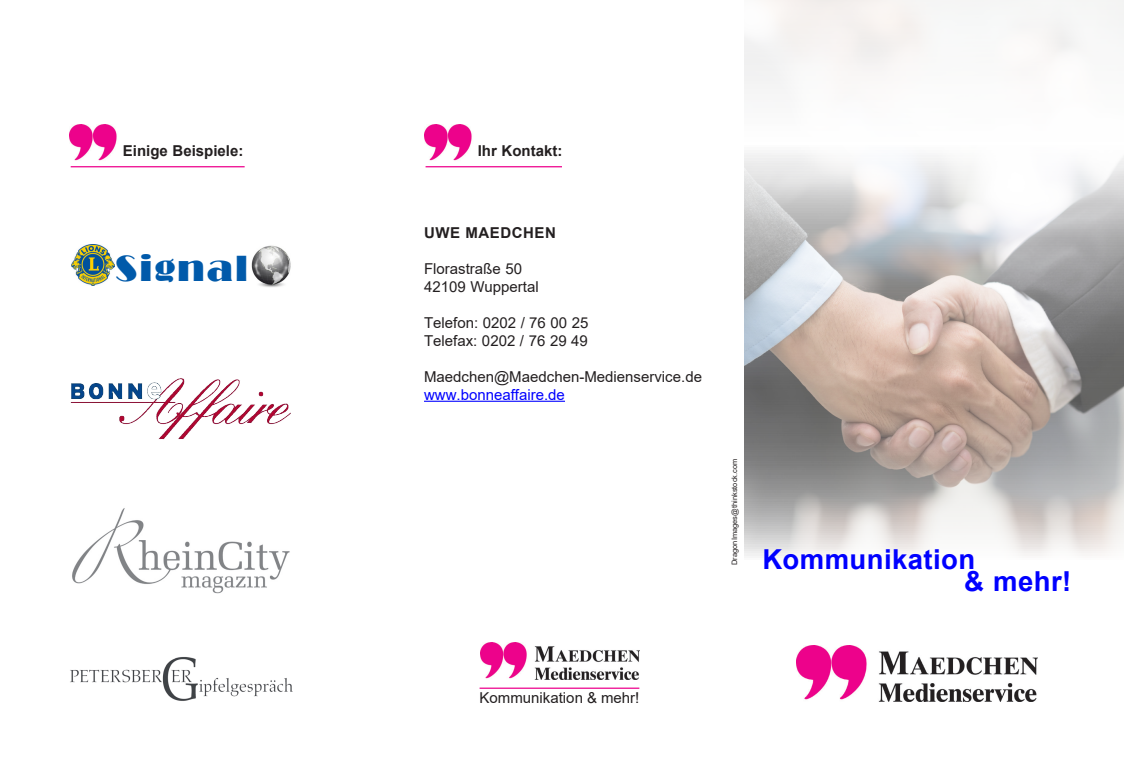
<style>
.page{position:relative;width:1124px;height:759px;background:#fff}
.page>*{position:absolute;margin:0;border:0;box-sizing:border-box;transform-origin:0 0}
.t1{font:37.5px "Broadway";letter-spacing:.04em;color:#015aaa}
.t2{font:700 27.5px "Arial";letter-spacing:.015em;color:#00f}
.t3{font:15px "Arial";color:#231f20}
.t4{font:700 15px "Arial";color:#231f20}
.t5{font:15px "Arial";color:#00f}
.t6{font:700 15px "Arial";letter-spacing:.035em;color:#231f20}
.t7{font:7.5px "Arial";color:#231f20}
</style>
<div class="page">
<hr style="left:424px;top:400px;width:141px;height:1px;background:#00f">
<img style="left:796px;top:645px;width:241px;height:56px">
<img style="left:480px;top:642px;width:159px;height:37px">
<img style="left:71px;top:378px;width:220px;height:61px">
<img style="left:72px;top:508px;width:218px;height:86px">
<img style="left:744px;top:0;width:379px;height:556px">
<img style="left:71px;top:244px;width:43px;height:41px">
<img style="left:251px;top:245px;width:40px;height:42px">
<img style="left:70px;top:657px;width:223px;height:44px">
<hr style="left:479px;top:687px;width:160px;height:1px;background:#ed028c">
<img style="left:70px;top:124px;width:47px;height:37px">
<hr style="left:71px;top:166px;width:173px;height:1px;background:#ed028c">
<img style="left:424px;top:124px;width:48px;height:37px">
<hr style="left:425px;top:166px;width:137px;height:1px;background:#ed028c">
<p class="t4" style="left:123px;top:140px;width:122px">Einige Beispiele:</p>
<p class="t4" style="left:477px;top:140px;width:86px">Ihr Kontakt:</p>
<p class="t1" style="left:115px;top:246px;width:134px">Signal</p>
<p class="t6" style="left:424px;top:221px;width:133px">UWE MAEDCHEN</p>
<p class="t3" style="left:424px;top:258px;width:99px">Florastraße 50</p>
<p class="t3" style="left:424px;top:276px;width:116px">42109 Wuppertal</p>
<p class="t3" style="left:424px;top:312px;width:166px">Telefon: 0202 / 76 00 25</p>
<p class="t3" style="left:424px;top:330px;width:165px">Telefax: 0202 / 76 29 49</p>
<p class="t3" style="left:424px;top:366px;width:279px">Maedchen@Maedchen-Medienservice.de</p>
<p class="t5" style="left:424px;top:384px;width:142px">www.bonneaffaire.de</p>
<p class="t7" style="left:729px;top:565px;width:108px;rotate:-90deg">DragonImages@thinkstock.com</p>
<p class="t2" style="left:762px;top:539px;width:214px">Kommunikation</p>
<p class="t2" style="left:963px;top:561px;width:109px">&amp; mehr!</p>
<p class="t3" style="left:479px;top:687px;width:161px">Kommunikation &amp; mehr!</p>
</div>
